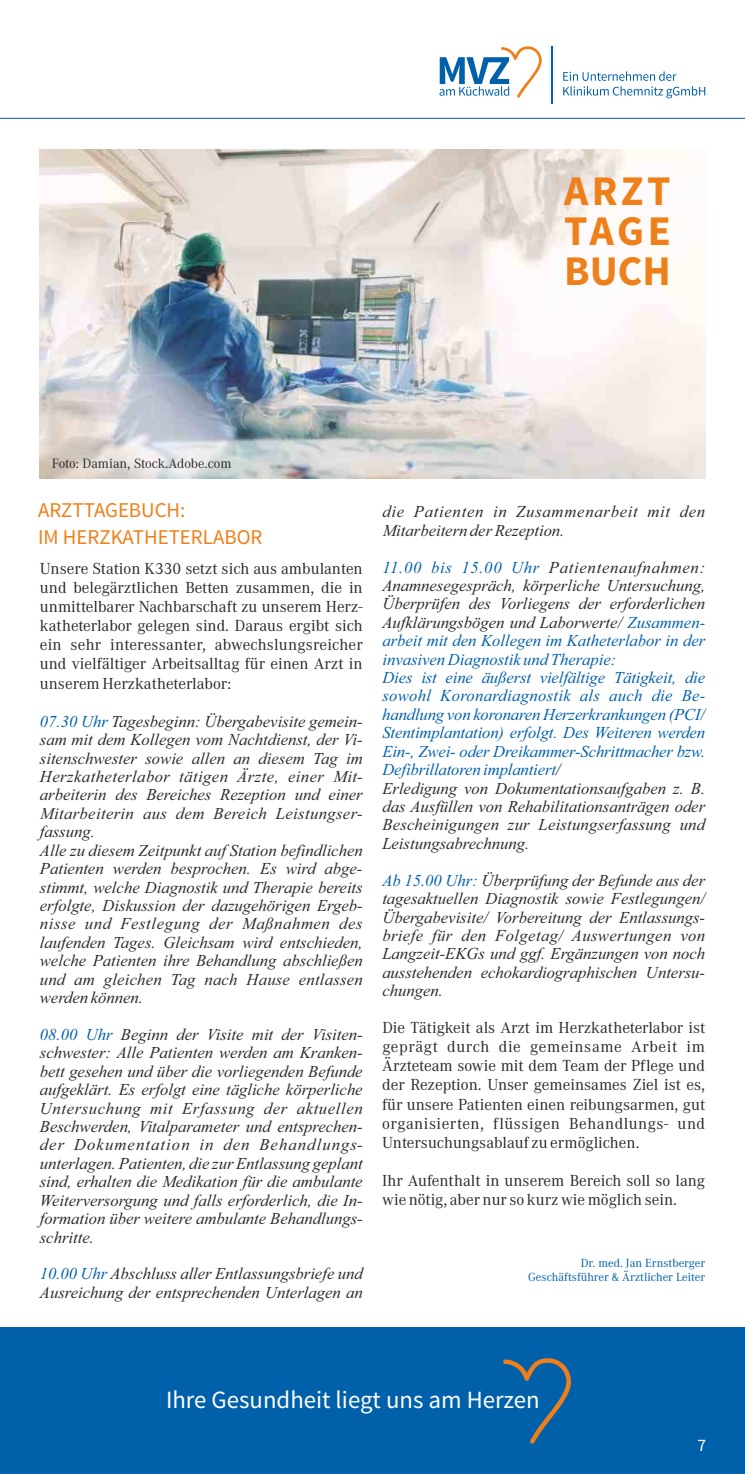
<style>
.page{position:relative;width:745px;height:1474px;background:#fff}
.page>*{position:absolute;margin:0;border:0;box-sizing:border-box;transform-origin:0 0}
.t1{font:700 42.18px/39.9px "Source Sans Pro";letter-spacing:.075em;color:#ef7f1a;text-align:justify}
.t2{font:24.85px "Source Sans Pro";color:#fefefe}
.t3{font:21px/26.4px "Source Sans Pro";color:#ef7f1a}
.t4{font:17.5px "Source Sans Pro";color:#fefefe}
.t5{font:italic 16.62px/18.4px "Times New Roman";color:#2b2a29;text-align:justify}
.t6{font:16.62px/19.1px "Corporate A";color:#2b2a29;text-align:justify}
.t7{font:italic 16.62px/18.4px "Times New Roman";color:#0060aa}
.t8{font:italic 16.62px/18.4px "Times New Roman";letter-spacing:.045em;color:#2b2a29}
.t9{font:14px "Corporate A";color:#2b2a29}
.t10{font:12.25px/14px "Corporate A";color:#0060aa;text-align:right}
.s1{color:#2b2a29}
.s2{color:#0060aa}
</style>
<div class="page">
<img style="left:39px;top:149px;width:665px;height:329px">
<div style="left:0;top:1327px;width:744px;height:146px;background:#0060aa"></div>
<svg style="left:503px;top:1358px;width:67px;height:85px"></svg>
<svg style="left:563px;top:71px;width:141px;height:27px"></svg>
<hr style="left:551px;top:46px;width:1px;height:58px;background:#0060aa">
<svg style="left:439px;top:46px;width:102px;height:52px"></svg>
<hr style="left:0;top:118px;width:744px;height:1px;background:#0060aa">
<p class="t9" style="left:52px;top:459px;width:181px">Foto: Damian, Stock.Adobe.com</p>
<h1 class="t1" style="left:564px;top:175px;width:108px">ARZT TAGE BUCH</h1>
<p class="t3" style="left:38px;top:499px;width:226px">ARZTTAGEBUCH:<br>IM HERZKATHETERLABOR</p>
<p class="t8" style="left:382px;top:504px;width:324px">die Patienten in Zusammenarbeit mit den<br>Mitarbeitern der Rezeption.</p>
<p class="t7" style="left:382px;top:559px;width:324px">11.00 bis 15.00 Uhr <span class="s1">Patientenaufnahmen:<br>Anamnesegespräch, körperliche Untersuchung, Überprüfen des Vorliegens der erforderlichen Aufklärungsbögen und Laborwerte/</span> Zusammen&shy;arbeit mit den Kollegen im Katheterlabor in der invasiven Diagnostik und Therapie:<br>Dies ist eine äußerst vielfältige Tätigkeit, die sowohl Koronardiagnostik als auch die Be&shy;handlung von koronaren Herzerkrankungen (PCI/ Stentimplantation) erfolgt. Des Weiteren werden Ein-, Zwei- oder Dreikammer-Schrittmacher bzw.<br>Defibrillatoren implantiert<span class="s1">/<br>Erledigung von Dokumentationsaufgaben z. B. das Ausfüllen von Rehabilitationsanträgen oder Bescheinigungen zur Leistungserfassung und Leistungsabrechnung.</span></p>
<p class="t5" style="left:382px;top:872px;width:324px"><span class="s2">Ab 15.00 Uhr:</span> Überprüfung der Befunde aus der tagesaktuellen Diagnostik sowie Festlegungen/ Übergabevisite/ Vorbereitung der Entlassungs&shy;briefe für den Folgetag/ Auswertungen von Langzeit-EKGs und ggf. Ergänzungen von noch ausstehenden echokardiographischen Untersu&shy;chungen.</p>
<p class="t6" style="left:382px;top:1019px;width:324px">Die Tätigkeit als Arzt im Herzkatheterlabor ist geprägt durch die gemeinsame Arbeit im Ärzteteam sowie mit dem Team der Pflege und der Rezeption. Unser gemeinsames Ziel ist es, für unsere Patienten einen reibungsarmen, gut organisierten, flüssigen Behandlungs- und Untersuchungsablauf zu ermöglichen.</p>
<p class="t6" style="left:382px;top:1171px;width:324px">Ihr Aufenthalt in unserem Bereich soll so lang wie nötig, aber nur so kurz wie möglich sein.</p>
<p class="t6" style="left:40px;top:561px;width:324px">Unsere Station K330 setzt sich aus ambulanten und belegärztlichen Betten zusammen, die in unmittelbarer Nachbarschaft zu unserem Herz&shy;katheterlabor gelegen sind. Daraus ergibt sich ein sehr interessanter, abwechslungsreicher und vielfältiger Arbeitsalltag für einen Arzt in unserem Herzkatheterlabor:</p>
<p class="t5" style="left:40px;top:713px;width:324px;text-align:left"><span class="s2">07.30 Uhr</span> Tagesbeginn: Übergabevisite gemein&shy;sam mit dem Kollegen vom Nachtdienst, der Vi&shy;sitenschwester sowie allen an diesem Tag im Herzkatheterlabor tätigen Ärzte, einer Mit&shy;arbeiterin des Bereiches Rezeption und einer Mitarbeiterin aus dem Bereich Leistungser&shy;fassung.<br>Alle zu diesem Zeitpunkt auf Station befindlichen Patienten werden besprochen. Es wird abge&shy;stimmt, welche Diagnostik und Therapie bereits erfolgte, Diskussion der dazugehörigen Ergeb&shy;nisse und Festlegung der Maßnahmen des laufenden Tages. Gleichsam wird entschieden, welche Patienten ihre Behandlung abschließen und am gleichen Tag nach Hause entlassen werden können.</p>
<p class="t5" style="left:40px;top:1026px;width:324px"><span class="s2">08.00 Uhr</span> Beginn der Visite mit der Visiten&shy;schwester: Alle Patienten werden am Kranken&shy;bett gesehen und über die vorliegenden Befunde aufgeklärt. Es erfolgt eine tägliche körperliche Untersuchung mit Erfassung der aktuellen Beschwerden, Vitalparameter und entsprechen&shy;der Dokumentation in den Behandlungs&shy;unterlagen. Patienten, die zur Entlassung geplant sind, erhalten die Medikation für die ambulante Weiterversorgung und falls erforderlich, die In&shy;formation über weitere ambulante Behandlungs&shy;schritte.</p>
<p class="t5" style="left:40px;top:1266px;width:324px"><span class="s2">10.00 Uhr</span> Abschluss aller Entlassungsbriefe und<br>Ausreichung der entsprechenden Unterlagen an</p>
<p class="t10" style="left:527px;top:1256px;width:178px">Dr. med. Jan Ernstberger<br>Geschäftsführer &amp; Ärztlicher Leiter</p>
<h2 class="t2" style="left:166px;top:1388px;width:375px">Ihre Gesundheit liegt uns am Herzen</h2>
<p class="t4" style="left:697px;top:1437px;width:10px">7</p>
</div>
